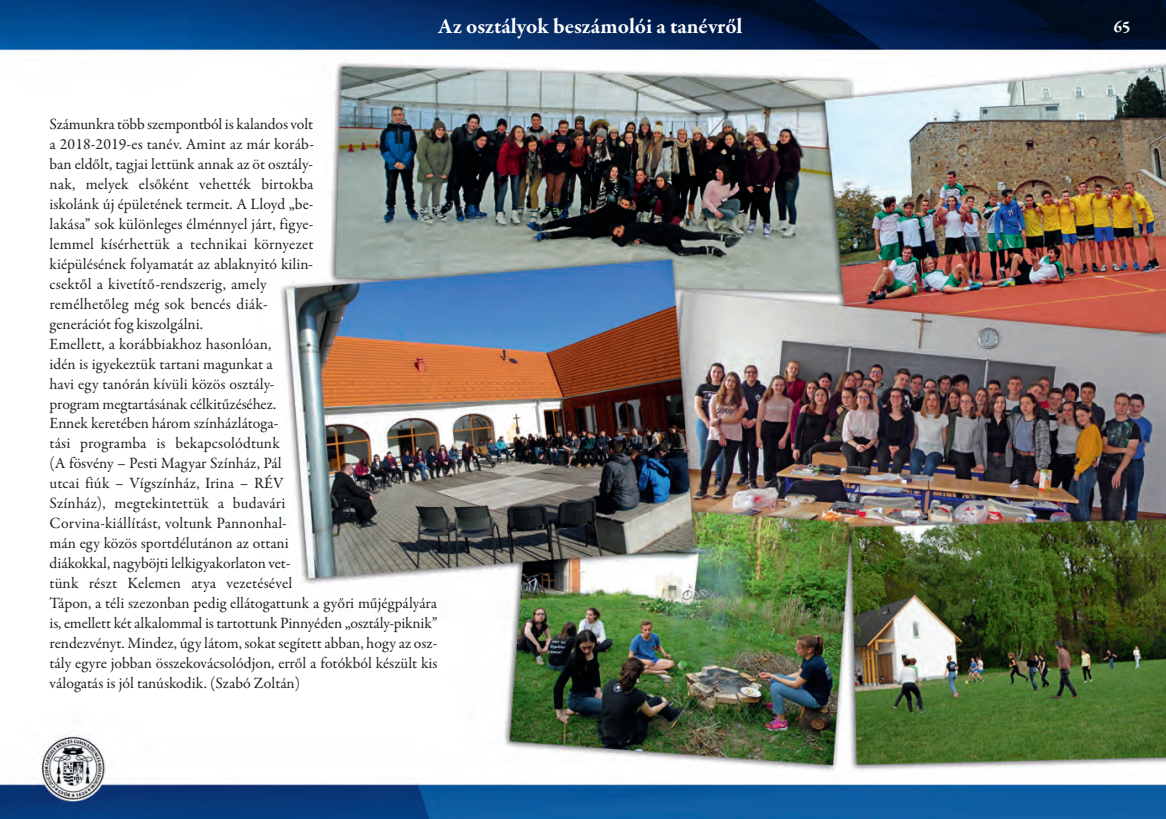
<style>
.page{position:relative;width:1166px;height:819px;background:#fff}
.page>*{position:absolute;margin:0;border:0;box-sizing:border-box;transform-origin:0 0}
.t1{font:700 21.88px "Garamond Premr Pro";color:#fff}
.t2{font:700 16.62px "Garamond Premr Pro";color:#fff}
.t3{font:15.75px/19.9px "Garamond Premr Pro";color:#231f20}
</style>
<div class="page">
<img style="left:0;top:0;width:1166px;height:819px">
<h1 class="t1" style="left:438px;top:17px;width:306px">Az osztályok beszámolói a tanévről</h1>
<p class="t2" style="left:1114px;top:20px;width:18px">65</p>
<p class="t3" style="left:50px;top:115px;width:389px">Számunkra több szempontból is kalandos volt<br>a 2018-2019-es tanév. Amint az már koráb-<br>ban eldőlt, tagjai lettünk annak az öt osztály-<br>nak, melyek elsőként vehették birtokba<br>iskolánk új épületének termeit. A Lloyd „be-<br>lakása” sok különleges élménnyel járt, figye-<br>lemmel kísérhettük a technikai környezet<br>kiépülésének folyamatát az ablaknyitó kilin-<br>csektől a kivetítő-rendszerig, amely<br>remélhetőleg még sok bencés diák -<br>generációt fog kiszolgálni.<br>Emellett, a korábbiakhoz hasonlóan,<br>idén is igyekeztük tartani magunkat a<br>havi egy tanórán kívüli közös osztály-<br>program megtartásának célkitűzéséhez.<br>Ennek keretében három színházlátoga-<br>tási programba is bekapcsolódtunk<br>(A fösvény – Pesti Magyar Színház, Pál<br>utcai fiúk – Vígszínház, Irina – RÉV<br>Színház), megtekintettük a budavári<br>Corvina-kiállítást, voltunk Pannonhal-<br>mán egy közös sportdélutánon az ottani<br>diákokkal, nagyböjti lelkigyakorlaton vet-<br>tünk részt Kelemen atya vezetésével<br>Tápon, a téli szezonban pedig ellátogattunk a győri műjégpályára is, emellett két alkalommal is tartottunk Pinnyéden „osztály-piknik” rendezvényt. Mindez, úgy látom, sokat segített abban, hogy az osz&shy;tály egyre jobban összekovácsolódjon, erről a fotókból készült kis válogatás is jól tanúskodik. (Szabó Zoltán)</p>
</div>
